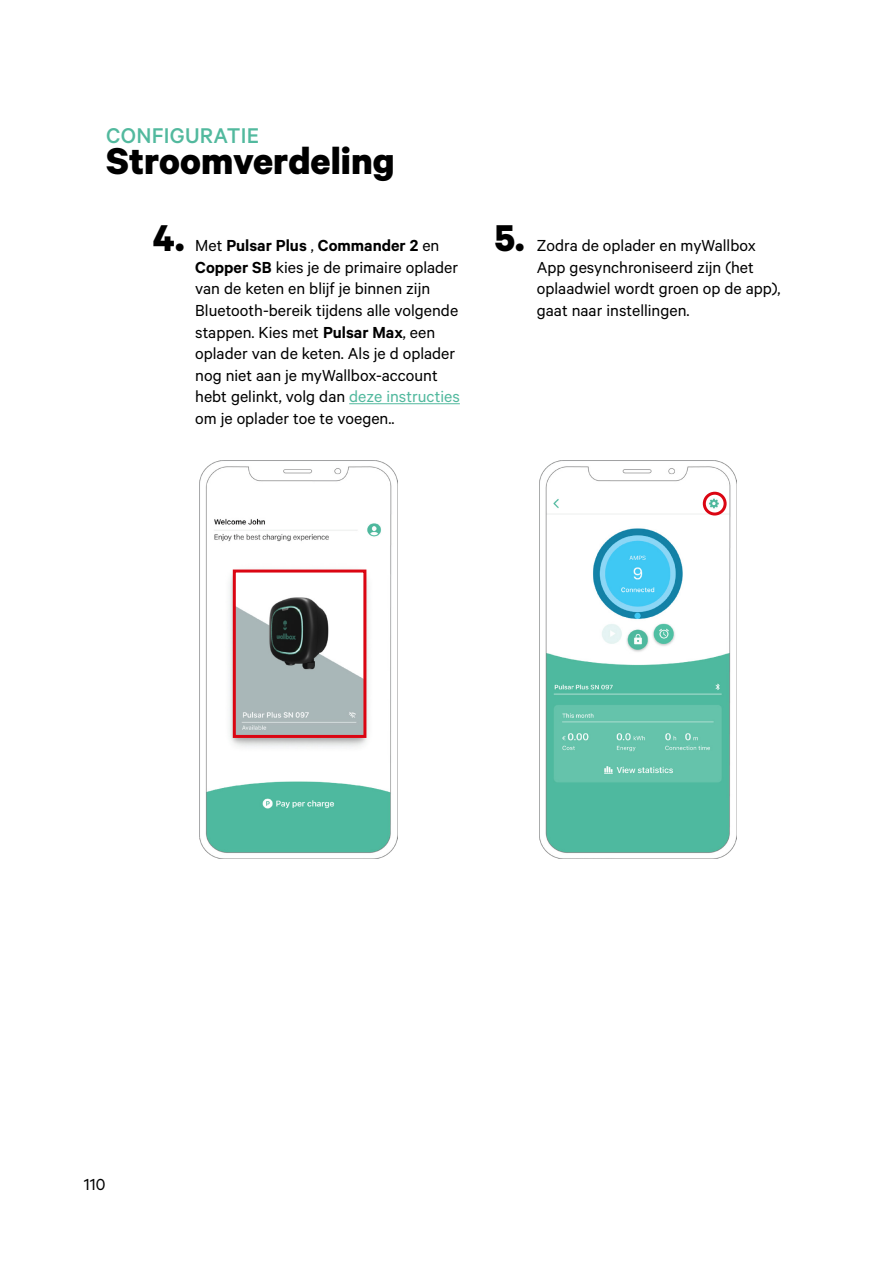
<style>
.page{position:relative;width:893px;height:1263px;background:#fff}
.page>*{position:absolute;margin:0;border:0;box-sizing:border-box;transform-origin:0 0}
.t1{font:700 42px/77.2px "Calibre";color:#000}
.t2{font:500 24px "Calibre";letter-spacing:.01em;color:#52b99e}
.t3{font:18px/21.6px "Calibre";color:#000}
.s1{font-weight:600}
.s2{color:#52b99e}
</style>
<div class="page">
<hr style="left:349px;top:403px;width:111px;height:1px;background:#52b99e">
<img style="left:200px;top:460px;width:197px;height:398px">
<div style="left:233px;top:569px;width:133px;height:169px;border:3px solid #db0512"></div>
<img style="left:539px;top:460px;width:198px;height:399px">
<div style="left:703px;top:492px;width:24px;height:23px;border:3px solid #db0512;border-radius:50%"></div>
<h2 class="t2" style="left:106px;top:122px;width:154px">CONFIGURATIE</h2>
<h1 class="t1" style="left:153px;top:121px;width:243px;text-indent:-46px">Stroomverdeling<br>4.</h1>
<p class="t3" style="left:195px;top:234px;width:266px">Met <span class="s1">Pulsar Plus</span> , <span class="s1">Commander 2</span> en <span class="s1">Copper SB</span> kies je de primaire oplader van de keten en blijf je binnen zijn Bluetooth-bereik tijdens alle volgende stappen. Kies met <span class="s1">Pulsar Max</span>, een oplader van de keten. Als je d oplader nog niet aan je myWallbox-account hebt gelinkt, volg dan <span class="s2">deze instructies </span>om je oplader toe te voegen..</p>
<h1 class="t1" style="left:494px;top:198px;width:32px">5.</h1>
<p class="t3" style="left:537px;top:234px;width:245px">Zodra de oplader en myWallbox<br>App gesynchroniseerd zijn (het oplaadwiel wordt groen op de app), gaat naar instellingen.</p>
<p class="t3" style="left:84px;top:1172px;width:23px">110</p>
</div>
